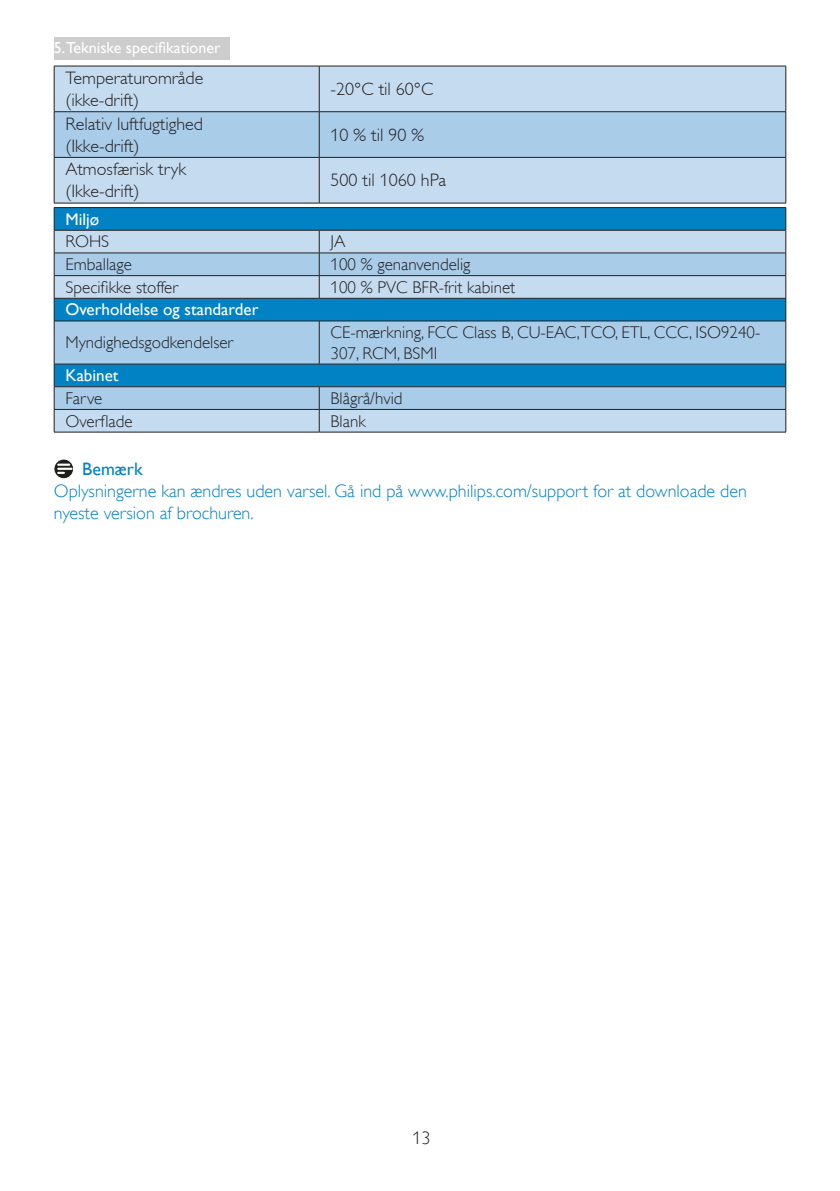
<style>
.page{position:relative;width:840px;height:1191px;background:#fff}
.page>*{position:absolute;margin:0;border:0;box-sizing:border-box;transform-origin:0 0}
.t1{font:300 18px/22px "Gill Alt One";color:#231f20}
.Note_body{font:18px/21.6px "Gill Sans Alt One WGL Light";color:#0082c5}
.Heading_4_Blue{font:18px "Gill Sans Alt One WGL";color:#0082c5}
.t2{font:18px "Gill Sans Alt One WGL Light";color:#231f20}
.t3{font:17px/20.4px "Gill Sans Alt One WGL Light";color:#231f20}
.t4{font:17px "Gill Sans Alt One WGL";color:#fff}
.t5{font:16px "Gill Sans Alt One WGL";color:#fff}
</style>
<div class="page">
<div style="left:54px;top:37px;width:176px;height:23px;background:#cdcdcd"></div>
<div style="left:55px;top:67px;width:730px;height:136px;background:#c5dcf0"></div>
<div style="left:55px;top:112px;width:730px;height:45px;background:#a9cce9"></div>
<hr style="left:54px;top:66px;width:1px;height:45px;background:#231f20">
<hr style="left:54px;top:66px;width:265px;height:1px;background:#231f20">
<hr style="left:319px;top:66px;width:1px;height:45px;background:#231f20">
<hr style="left:785px;top:66px;width:1px;height:45px;background:#231f20">
<hr style="left:319px;top:66px;width:466px;height:1px;background:#231f20">
<hr style="left:54px;top:112px;width:1px;height:45px;background:#231f20">
<hr style="left:54px;top:158px;width:1px;height:45px;background:#231f20">
<hr style="left:54px;top:111px;width:265px;height:1px;background:#231f20">
<hr style="left:319px;top:112px;width:1px;height:45px;background:#231f20">
<hr style="left:319px;top:158px;width:1px;height:45px;background:#231f20">
<hr style="left:785px;top:112px;width:1px;height:45px;background:#231f20">
<hr style="left:785px;top:158px;width:1px;height:45px;background:#231f20">
<hr style="left:319px;top:111px;width:466px;height:1px;background:#231f20">
<hr style="left:54px;top:157px;width:265px;height:1px;background:#231f20">
<hr style="left:54px;top:203px;width:265px;height:1px;background:#231f20">
<hr style="left:319px;top:157px;width:466px;height:1px;background:#231f20">
<hr style="left:319px;top:203px;width:466px;height:1px;background:#231f20">
<svg style="left:55px;top:208px;width:730px;height:22px;background:#0080c2"></svg>
<div style="left:55px;top:231px;width:730px;height:201px;background:#c5dcf0"></div>
<svg style="left:55px;top:254px;width:730px;height:155px;background:#7bb7dd"></svg>
<hr style="left:54px;top:207px;width:265px;height:1px;background:#231f20">
<hr style="left:319px;top:207px;width:466px;height:1px;background:#231f20">
<hr style="left:54px;top:230px;width:265px;height:1px;background:#231f20">
<hr style="left:319px;top:230px;width:466px;height:1px;background:#231f20">
<hr style="left:54px;top:253px;width:265px;height:1px;background:#231f20">
<hr style="left:319px;top:253px;width:466px;height:1px;background:#231f20">
<hr style="left:54px;top:275px;width:265px;height:1px;background:#231f20">
<hr style="left:319px;top:275px;width:466px;height:1px;background:#231f20">
<svg style="left:319px;top:230px;width:1px;height:68px"></svg>
<hr style="left:54px;top:298px;width:265px;height:1px;background:#231f20">
<svg style="left:54px;top:208px;width:1px;height:113px"></svg>
<hr style="left:319px;top:298px;width:466px;height:1px;background:#231f20">
<svg style="left:785px;top:208px;width:1px;height:113px"></svg>
<hr style="left:54px;top:321px;width:265px;height:1px;background:#231f20">
<hr style="left:54px;top:321px;width:1px;height:43px;background:#231f20">
<hr style="left:319px;top:321px;width:466px;height:1px;background:#231f20">
<hr style="left:319px;top:321px;width:1px;height:43px;background:#231f20">
<hr style="left:785px;top:321px;width:1px;height:43px;background:#231f20">
<hr style="left:54px;top:364px;width:265px;height:1px;background:#231f20">
<hr style="left:319px;top:364px;width:466px;height:1px;background:#231f20">
<hr style="left:54px;top:386px;width:265px;height:1px;background:#231f20">
<hr style="left:319px;top:386px;width:466px;height:1px;background:#231f20">
<hr style="left:54px;top:409px;width:265px;height:1px;background:#231f20">
<svg style="left:54px;top:364px;width:1px;height:68px"></svg>
<hr style="left:319px;top:409px;width:466px;height:1px;background:#231f20">
<svg style="left:319px;top:387px;width:1px;height:45px"></svg>
<svg style="left:785px;top:364px;width:1px;height:68px"></svg>
<hr style="left:54px;top:432px;width:265px;height:1px;background:#231f20">
<hr style="left:319px;top:432px;width:466px;height:1px;background:#231f20">
<svg style="left:54px;top:459px;width:20px;height:20px"></svg>
<div style="left:54px;top:459px;width:20px;height:20px;border:1px solid #fff;border-radius:50%"></div>
<svg style="left:58px;top:463px;width:13px;height:11px"></svg>
<p class="t5" style="left:54px;top:36px;width:168px">5.Tekniske specifikationer</p>
<p class="t1" style="left:65px;top:67px;width:139px">Temperaturområde (ikke-drift)</p>
<p class="t1" style="left:330px;top:78px;width:104px">-20°C til 60°C</p>
<p class="t1" style="left:65px;top:113px;width:139px">Relativ luftfugtighed</p>
<p class="t1" style="left:65px;top:135px;width:75px">(Ikke-drift)</p>
<p class="t1" style="left:330px;top:124px;width:95px">10 % til 90 %</p>
<p class="t1" style="left:65px;top:158px;width:122px">Atmosfærisk tryk</p>
<p class="t1" style="left:65px;top:180px;width:75px">(Ikke-drift)</p>
<p class="t1" style="left:330px;top:169px;width:117px">500 til 1060 hPa</p>
<p class="t4" style="left:65px;top:207px;width:35px">Miljø</p>
<p class="t3" style="left:65px;top:232px;width:45px">ROHS</p>
<p class="t3" style="left:330px;top:232px;width:16px">JA</p>
<p class="t3" style="left:65px;top:254px;width:68px">Emballage</p>
<p class="t3" style="left:330px;top:254px;width:141px">100 % genanvendelig</p>
<p class="t3" style="left:65px;top:277px;width:114px">Specifikke stoffer</p>
<p class="t3" style="left:330px;top:277px;width:186px">100 % PVC BFR-frit kabinet</p>
<p class="t4" style="left:65px;top:298px;width:194px">Overholdelse og standarder</p>
<p class="t3" style="left:65px;top:332px;width:169px">Myndighedsgodkendelser</p>
<p class="t3" style="left:330px;top:322px;width:431px">CE-mærkning, FCC Class B, CU-EAC,TCO, ETL, CCC, ISO9240-<br>307, RCM, BSMI</p>
<p class="t4" style="left:65px;top:364px;width:54px">Kabinet</p>
<p class="t3" style="left:65px;top:388px;width:38px">Farve</p>
<p class="t3" style="left:330px;top:388px;width:73px">Blågrå/hvid</p>
<p class="t3" style="left:65px;top:411px;width:69px">Overflade</p>
<p class="t3" style="left:330px;top:411px;width:37px">Blank</p>
<p class="Heading_4_Blue" style="left:82px;top:456px;width:62px">Bemærk</p>
<p class="Note_body" style="left:54px;top:481px;width:694px">Oplysningerne kan ændres uden varsel. Gå ind på www.philips.com/support for at downloade den nyeste version af brochuren.</p>
<p class="t2" style="left:412px;top:1126px;width:19px">13</p>
</div>
